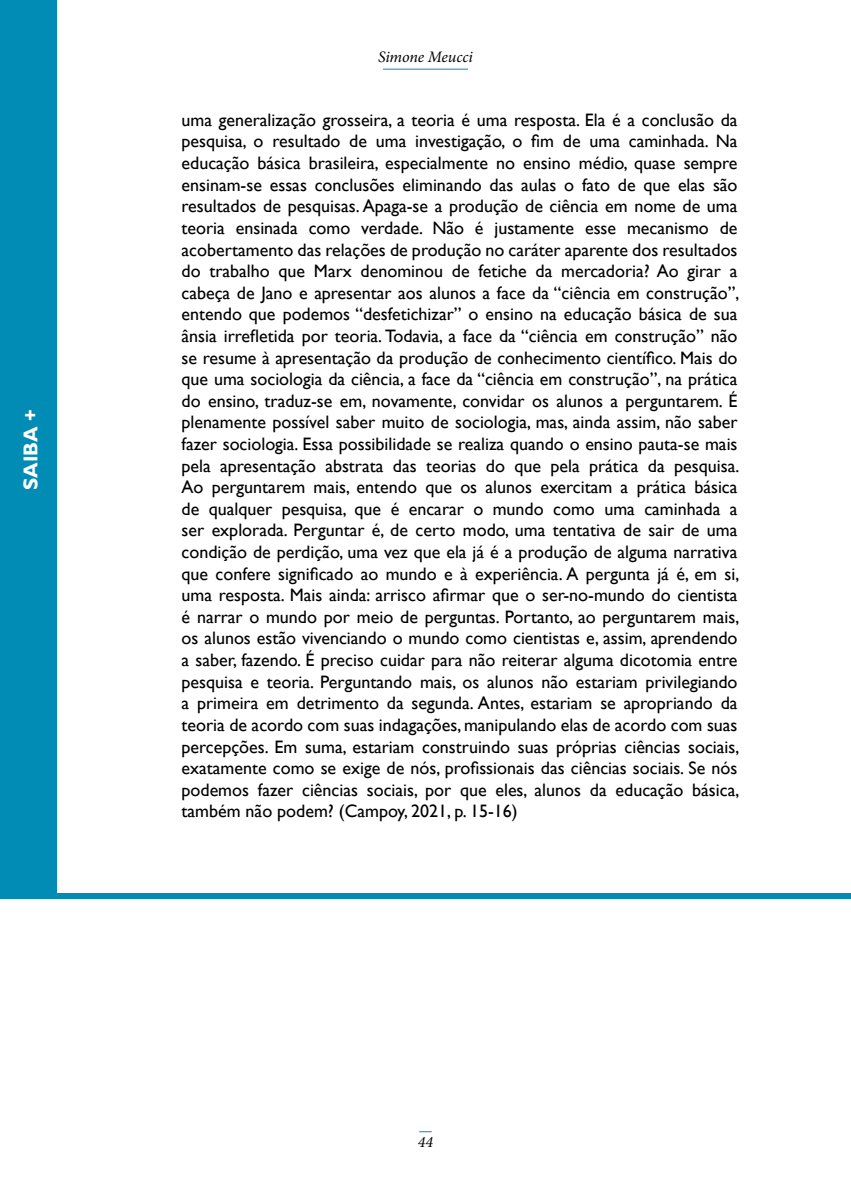
<style>
.page{position:relative;width:851px;height:1191px;background:#fff}
.page>*{position:absolute;margin:0;border:0;box-sizing:border-box;transform-origin:0 0}
.t1{font:700 20px "Gill Sans";color:#fff}
.t2{font:18px/21.6px "Gill Sans";color:#000;text-align:justify}
.t3{font:italic 16px "Minion Pro";letter-spacing:-.005em;color:#000}
</style>
<div class="page">
<svg style="left:419px;top:1131px;width:12px;height:1px"></svg>
<hr style="left:383px;top:69px;width:85px;height:1px;background:#018cb6">
<div style="left:0;top:0;width:57px;height:899px;background:#018cb6"></div>
<div style="left:55px;top:893px;width:795px;height:6px;background:#018cb6"></div>
<p class="t1" style="left:19px;top:490px;width:83px;rotate:-90deg">SAIBA +</p>
<p class="t3" style="left:378px;top:46px;width:96px">Simone Meucci</p>
<p class="t2" style="left:181px;top:109px;width:559px">uma generalização grosseira, a teoria é uma resposta. Ela é a conclusão da pesquisa, o resultado de uma investigação, o fim de uma caminhada. Na educação básica brasileira, especialmente no ensino médio, quase sempre ensinam-se essas conclusões eliminando das aulas o fato de que elas são resultados de pesquisas. Apaga-se a produção de ciência em nome de uma teoria ensinada como verdade. Não é justamente esse mecanismo de acobertamento das relações de produção no caráter aparente dos resultados do trabalho que Marx denominou de fetiche da mercadoria? Ao girar a cabeça de Jano e apresentar aos alunos a face da “ciência em construção”, entendo que podemos “desfetichizar” o ensino na educação básica de sua ânsia irrefletida por teoria. Todavia, a face da “ciência em construção” não se resume à apresentação da produção de conhecimento científico. Mais do que uma sociologia da ciência, a face da “ciência em construção”, na prática do ensino, traduz-se em, novamente, convidar os alunos a perguntarem. É plenamente possível saber muito de sociologia, mas, ainda assim, não saber fazer sociologia. Essa possibilidade se realiza quando o ensino pauta-se mais pela apresentação abstrata das teorias do que pela prática da pesquisa.<br>Ao perguntarem mais, entendo que os alunos exercitam a prática básica de qualquer pesquisa, que é encarar o mundo como uma caminhada a ser explorada. Perguntar é, de certo modo, uma tentativa de sair de uma condição de perdição, uma vez que ela já é a produção de alguma narrativa que confere significado ao mundo e à experiência. A pergunta já é, em si, uma resposta. Mais ainda: arrisco afirmar que o ser-no-mundo do cientista é narrar o mundo por meio de perguntas. Portanto, ao perguntarem mais, os alunos estão vivenciando o mundo como cientistas e, assim, aprendendo a saber, fazendo. É preciso cuidar para não reiterar alguma dicotomia entre pesquisa e teoria. Perguntando mais, os alunos não estariam privilegiando a primeira em detrimento da segunda. Antes, estariam se apropriando da teoria de acordo com suas indagações, manipulando elas de acordo com suas percepções. Em suma, estariam construindo suas próprias ciências sociais, exatamente como se exige de nós, profissionais das ciências sociais. Se nós podemos fazer ciências sociais, por que eles, alunos da educação básica, também não podem? (Campoy, 2021, p. 15-16)</p>
<p class="t3" style="left:418px;top:1131px;width:17px">44</p>
</div>
